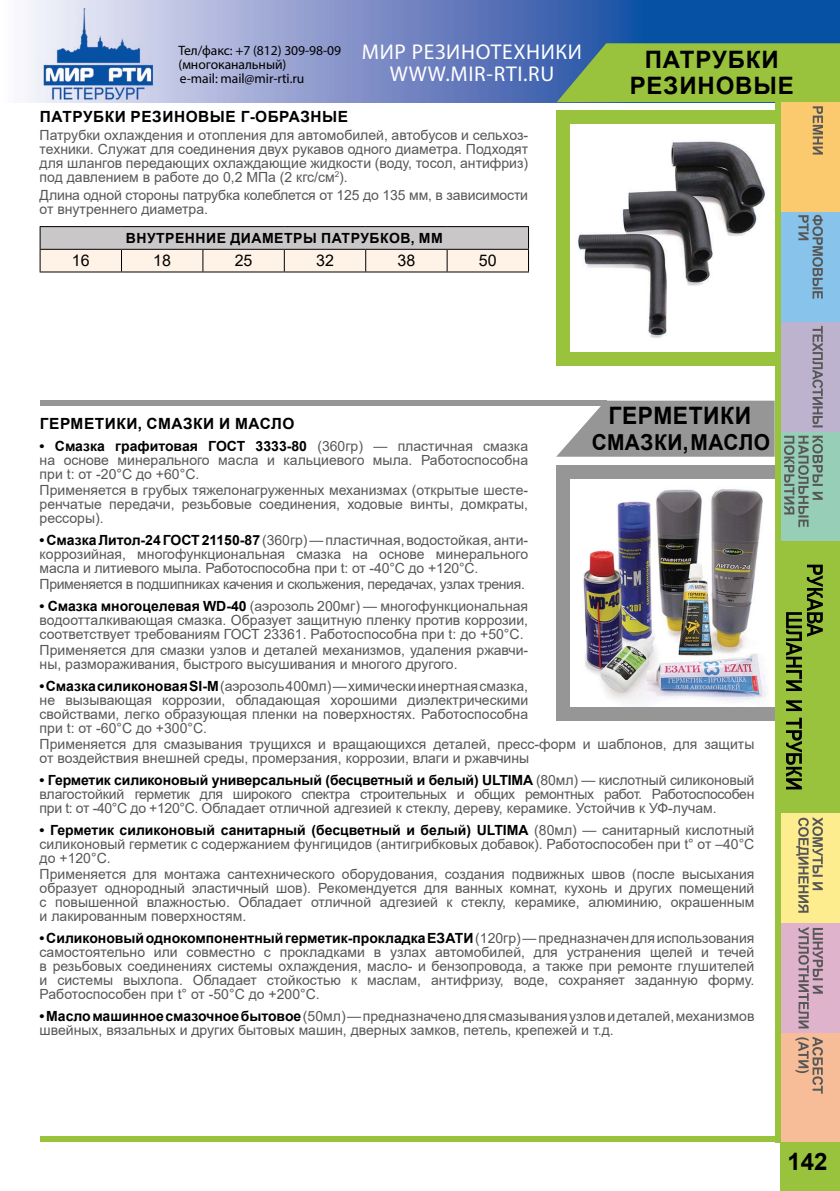
<style>
.page{position:relative;width:840px;height:1191px;background:#fff}
.page>*{position:absolute;margin:0;border:0;box-sizing:border-box;transform-origin:0 0}
.t1{font:700 24px/26px "Arial";letter-spacing:.035em;color:#000;text-align:center}
.t2{font:700 24px "Arial";letter-spacing:.035em;color:#000;scale:.95 1}
.t3{font:700 22px "Arial";letter-spacing:.025em;color:#000;scale:.95 1}
.t4{font:21.4px/21.4px "Myriad Pro";letter-spacing:.03em;color:#fff;text-align:center}
.t5{font:16px "Arial";color:#000}
.t6{font:700 15.4px "Arial";letter-spacing:.035em;color:#000}
.t7{font:14px/14px "Arial";color:#575757;text-align:justify}
.t8{font:14px "Arial";letter-spacing:-.025em;color:#575757}
.t9{font:700 14px "Arial";letter-spacing:.035em;color:#000}
.t10{font:13.6px/14px "Myriad Pro";letter-spacing:-.005em;color:#000}
.s1{font-weight:700;color:#000}
</style>
<div class="page">
<img style="left:27px;top:0;width:812px;height:102px">
<div style="left:779px;top:1142px;width:60px;height:49px;background:#99c33c"></div>
<div style="left:779px;top:1032px;width:60px;height:110px;background:#f7bd98"></div>
<div style="left:779px;top:922px;width:60px;height:110px;background:#dfb3cc"></div>
<div style="left:779px;top:813px;width:60px;height:109px;background:#fded8f"></div>
<div style="left:779px;top:431px;width:60px;height:110px;background:#96ceb8"></div>
<div style="left:779px;top:322px;width:60px;height:109px;background:#beb3ce"></div>
<div style="left:779px;top:212px;width:60px;height:110px;background:#88c3eb"></div>
<div style="left:779px;top:102px;width:60px;height:110px;background:#fbca6e"></div>
<svg style="left:795px;top:1036px;width:27px;height:57px"></svg>
<svg style="left:812px;top:326px;width:10px;height:101px"></svg>
<svg style="left:784px;top:436px;width:38px;height:91px"></svg>
<svg style="left:798px;top:927px;width:24px;height:101px"></svg>
<svg style="left:796px;top:817px;width:26px;height:95px"></svg>
<svg style="left:556px;top:43px;width:283px;height:111px"></svg>
<svg style="left:798px;top:215px;width:24px;height:84px"></svg>
<div style="left:40px;top:1136px;width:739px;height:6px;background:#99c33c"></div>
<div style="left:774px;top:102px;width:5px;height:1040px;background:#99c33c"></div>
<div style="left:779px;top:541px;width:60px;height:272px;background:#99c33c"></div>
<svg style="left:786px;top:700px;width:15px;height:11px"></svg>
<svg style="left:786px;top:564px;width:36px;height:127px"></svg>
<svg style="left:786px;top:717px;width:15px;height:72px"></svg>
<div style="left:556px;top:111px;width:218px;height:255px;background:#99c33c"></div>
<svg style="left:556px;top:401px;width:218px;height:56px;background:#a0a0a0"></svg>
<div style="left:556px;top:465px;width:218px;height:255px;background:#969696"></div>
<img style="left:570px;top:479px;width:204px;height:227px">
<div style="left:40px;top:401px;width:566px;height:5px;background:#969696"></div>
<hr style="left:40px;top:226px;width:81px;height:1px;background:#000">
<hr style="left:121px;top:226px;width:82px;height:1px;background:#000">
<hr style="left:203px;top:226px;width:81px;height:1px;background:#000">
<hr style="left:284px;top:226px;width:81px;height:1px;background:#000">
<hr style="left:365px;top:226px;width:82px;height:1px;background:#000">
<hr style="left:447px;top:226px;width:81px;height:1px;background:#000">
<svg style="left:40px;top:227px;width:488px;height:44px;background:#dcd5cf"></svg>
<hr style="left:40px;top:271px;width:81px;height:1px;background:#000">
<hr style="left:121px;top:271px;width:82px;height:1px;background:#000">
<hr style="left:203px;top:271px;width:81px;height:1px;background:#000">
<hr style="left:284px;top:271px;width:81px;height:1px;background:#000">
<hr style="left:365px;top:271px;width:82px;height:1px;background:#000">
<hr style="left:447px;top:271px;width:81px;height:1px;background:#000">
<img style="left:570px;top:125px;width:204px;height:226px">
<p class="t10" style="left:178px;top:43px;width:164px">Тел/факс: +7 (812) 309-98-09 (многоканальный)<br>e-mail: mail@mir-rti.ru</p>
<h3 class="t4" style="left:361px;top:41px;width:221px">МИР РЕЗИНОТЕХНИКИ<br>WWW.MIR-RTI.RU</h3>
<p class="t6" style="left:40px;top:106px;width:309px">ПАТРУБКИ РЕЗИНОВЫЕ Г-ОБРАЗНЫЕ</p>
<p class="t7" style="left:40px;top:128px;width:489px">Патрубки охлаждения и отопления для автомобилей, автобусов и сельхоз&shy;техники. Служат для соединения двух рукавов одного диаметра. Подходят для шлангов передающих охлаждающие жидкости (воду, тосол, антифриз) под давлением в работе до 0,2 МПа (2 кгс/см<sup>2</sup>).</p>
<p class="t7" style="left:40px;top:188px;width:489px">Длина одной стороны патрубка колеблется от 125 до 135 мм, в зависимости от внутреннего диаметра.</p>
<p class="t9" style="left:126px;top:228px;width:318px">ВНУТРЕННИЕ ДИАМЕТРЫ ПАТРУБКОВ, ММ</p>
<p class="t5" style="left:72px;top:250px;width:19px">16</p>
<p class="t5" style="left:153px;top:250px;width:19px">18</p>
<p class="t5" style="left:234px;top:250px;width:19px">25</p>
<p class="t5" style="left:316px;top:250px;width:19px">32</p>
<p class="t5" style="left:397px;top:250px;width:19px">38</p>
<p class="t5" style="left:478px;top:250px;width:19px">50</p>
<h1 class="t1" style="left:629px;top:47px;width:165px">ПАТРУБКИ<br>РЕЗИНОВЫЕ</h1>
<h1 class="t2" style="left:608px;top:399px;width:151px">ГЕРМЕТИКИ</h1>
<h2 class="t3" style="left:591px;top:427px;width:189px">СМАЗКИ, МАСЛО</h2>
<p class="t6" style="left:40px;top:412px;width:256px">ГЕРМЕТИКИ, СМАЗКИ И МАСЛО</p>
<p class="t7" style="left:40px;top:439px;width:489px"><span class="s1">• Смазка графитовая ГОСТ 3333-80</span> (360гр) — пластичная смазка на основе минерального масла и кальциевого мыла. Работоспособна при t: от -20°C до +60°C.</p>
<p class="t7" style="left:40px;top:483px;width:490px">Применяется в грубых тяжелонагруженных механизмах (открытые шесте&shy;ренчатые передачи, резьбовые соединения, ходовые винты, домкраты, рессоры).</p>
<p class="t7" style="left:40px;top:533px;width:489px"><span class="s1">• Смазка Литол-24 ГОСТ 21150-87</span>(360гр) — пластичная, водостойкая, анти&shy;коррозийная, многофункциональная смазка на основе минерального масла и литиевого мыла. Работоспособна при t: от -40°С до +120°С.</p>
<p class="t8" style="left:40px;top:574px;width:486px">Применяется в подшипниках качения и скольжения, передачах, узлах трения.</p>
<p class="t7" style="left:40px;top:599px;width:490px"><span class="s1">• Смазка многоцелевая WD-40</span> (аэрозоль 200мг) — многофункциональная водоотталкивающая смазка. Образует защитную пленку против коррозии, соответствует требованиям ГОСТ 23361. Работоспособна при t: до +50°C.</p>
<p class="t7" style="left:40px;top:643px;width:489px">Применяется для смазки узлов и деталей механизмов, удаления ржавчи&shy;ны, размораживания, быстрого высушивания и многого другого.</p>
<p class="t7" style="left:40px;top:679px;width:490px"><span class="s1">• Смазка силиконовая SI-M</span>(аэрозоль 400мл) — химически инертная смазка, не вызывающая коррозии, обладающая хорошими диэлектрическими свойствами, легко образующая пленки на поверхностях. Работоспособна при t: от -60°C до +300°C.</p>
<p class="t7" style="left:40px;top:737px;width:716px">Применяется для смазывания трущихся и вращающихся деталей, пресс-форм и шаблонов, для защиты от воздействия внешней среды, промерзания, коррозии, влаги и ржавчины</p>
<p class="t7" style="left:40px;top:773px;width:715px"><span class="s1">• Герметик силиконовый универсальный (бесцветный и белый) ULTIMA</span> (80мл) — кислотный силиконовый влагостойкий герметик для широкого спектра строительных и общих ремонтных работ. Работоспособен при t: от -40°С до +120°С. Обладает отличной адгезией к стеклу, дереву, керамике. Устойчив к УФ-лучам.</p>
<p class="t7" style="left:40px;top:823px;width:716px"><span class="s1">• Герметик силиконовый санитарный (бесцветный и белый) ULTIMA</span> (80мл) — санитарный кислотный силиконовый герметик с содержанием фунгицидов (антигрибковых добавок). Работоспособен при t° от –40°С до +120°С.</p>
<p class="t7" style="left:40px;top:867px;width:716px">Применяется для монтажа сантехнического оборудования, создания подвижных швов (после высыхания образует однородный эластичный шов). Рекомендуется для ванных комнат, кухонь и других помещений с повышенной влажностью. Обладает отличной адгезией к стеклу, керамике, алюминию, окрашенным и лакированным поверхностям.</p>
<p class="t7" style="left:40px;top:931px;width:716px"><span class="s1">• Силиконовый однокомпонентный герметик-прокладка ЕЗАТИ</span> (120гр) — предназначен для использования самостоятельно или совместно с прокладками в узлах автомобилей, для устранения щелей и течей в резьбовых соединениях системы охлаждения, масло- и бензопровода, а также при ремонте глушителей и системы выхлопа. Обладает стойкостью к маслам, антифризу, воде, сохраняет заданную форму.<br>Работоспособен при t° от -50°C до +200°C.</p>
<p class="t7" style="left:40px;top:1009px;width:715px"><span class="s1">• Масло машинное смазочное бытовое</span>(50мл) — предназначено для смазывания узлов и деталей, механизмов швейных, вязальных и других бытовых машин, дверных замков, петель, крепежей и т.д.</p>
<h1 class="t1" style="left:787px;top:1149px;width:42px">142</h1>
</div>
